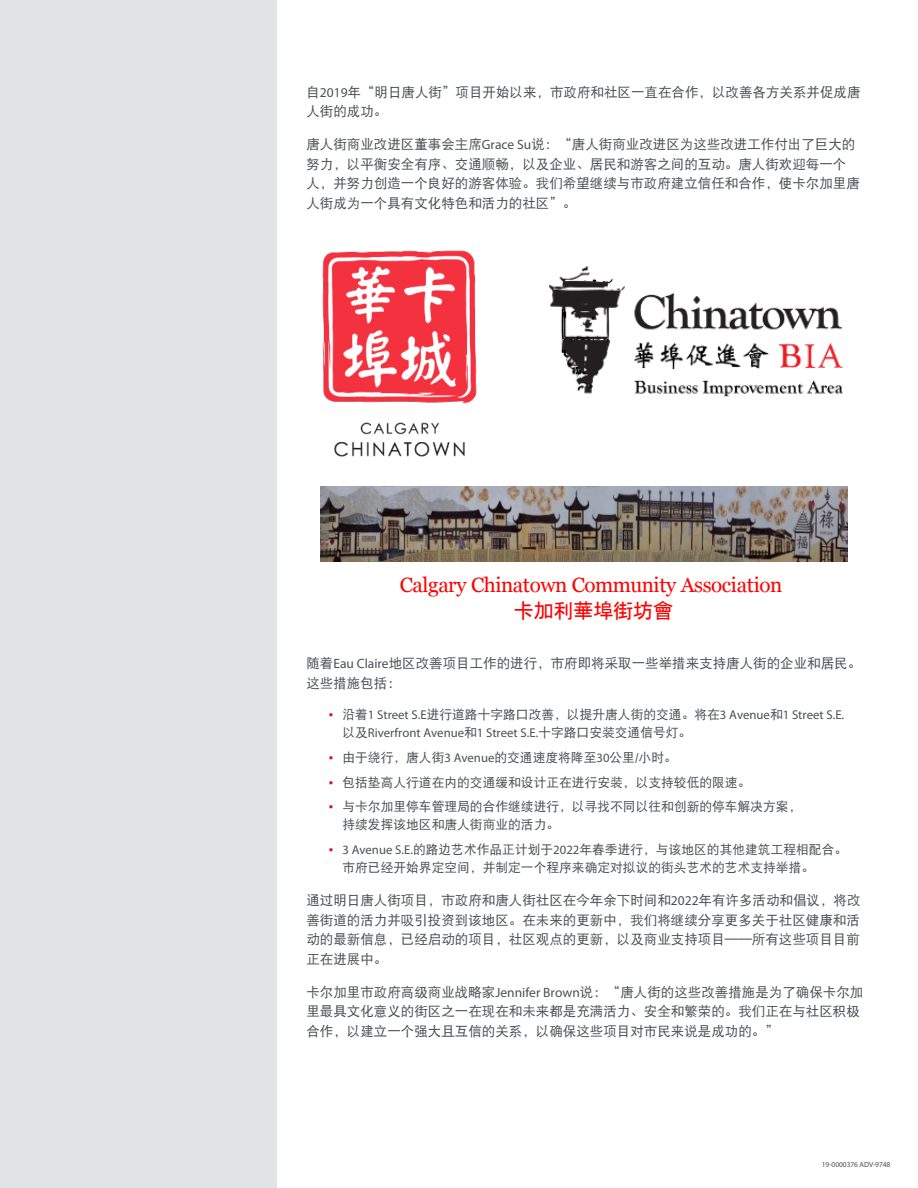
<style>
.page{position:relative;width:918px;height:1188px;background:#fff}
.page>*{position:absolute;margin:0;border:0;box-sizing:border-box;transform-origin:0 0}
.t1{font:20.7px/26.1px "Georgia";letter-spacing:-.02em;color:#f00;text-align:center}
.body{font:13.5px/19.5px "DFP Hei W5";color:#4a4f55}
.t2{font:12.75px/18px "DFP Hei W5";color:#4a4f55}
.t3{font:12.75px/18px "Myriad Pro";color:#4a4f55}
.body-2{font:7.5px "Myriad Pro";letter-spacing:-.01em;color:#4a4f55}
.s1{font-family:"Myriad Pro"}
.s2{font-family:"MS Gothic"}
.s3{font-family:"Arial";font-weight:900;color:#d30d2b}
.s4{font-family:"DFP Hei W5"}
</style>
<div class="page">
<img style="left:322px;top:250px;width:155px;height:207px">
<img style="left:549px;top:267px;width:293px;height:130px">
<img style="left:320px;top:487px;width:528px;height:75px">
<div style="left:0;top:0;width:277px;height:1188px;background:#e1e4e7"></div>
<p class="body" style="left:306px;top:82px;width:556px">自<span class="s1">2019</span>年“明日唐人街”项目开始以来，市政府和社区一直在合作，以改善各方关系并促成唐人街的成功。</p>
<p class="body" style="left:306px;top:135px;width:555px">唐人街商业改进区董事会主席<span class="s1">Grace Su</span>说：“唐人街商业改进区为这些改进工作付出了巨大的努力，以平衡安全有序、交通顺畅，以及企业、居民和游客之间的互动。唐人街欢迎每一个人，并努力创造一个良好的游客体验。我们希望继续与市政府建立信任和合作，使卡尔加里唐人街成为一个具有文化特色和活力的社区”。</p>
<p class="t1" style="left:400px;top:571px;width:384px">Calgary Chinatown Community Association<span class="s2">卡加利華埠街坊會</span></p>
<p class="body" style="left:306px;top:653px;width:556px">随着<span class="s1">Eau Claire</span>地区改善项目工作的进行，市府即将采取一些举措来支持唐人街的企业和居民。这些措施包括：</p>
<p class="t3" style="left:342px;top:706px;width:503px;text-indent:-14px"><span class="s3">▪</span> <span class="s4">沿着</span>1 Street S.E<span class="s4">进行道路十字路口改善，以提升唐人街的交通。将在</span>3 Avenue<span class="s4">和</span>1 Street S.E.<span class="s4">以及</span>Riverfront Avenue<span class="s4">和</span>1 Street S.E.<span class="s4">十字路口安装交通信号灯。</span></p>
<p class="t2" style="left:329px;top:748px;width:349px"><span class="s3">▪</span> 由于绕行，唐人街<span class="s1">3 Avenue</span>的交通速度将降至<span class="s1">30</span>公里/小时。</p>
<p class="t2" style="left:329px;top:773px;width:423px"><span class="s3">▪</span> 包括垫高人行道在内的交通缓和设计正在进行安装，以支持较低的限速。</p>
<p class="t2" style="left:342px;top:798px;width:460px;text-indent:-14px"><span class="s3">▪</span> 与卡尔加里停车管理局的合作继续进行，以寻找不同以往和创新的停车解决方案，持续发挥该地区和唐人街商业的活力。</p>
<p class="t2" style="left:342px;top:840px;width:506px;text-indent:-14px"><span class="s3">▪</span> <span class="s1">3 Avenue S.E.</span>的路边艺术作品正计划于<span class="s1">2022</span>年春季进行，与该地区的其他建筑工程相配合。市府已经开始界定空间，并制定一个程序来确定对拟议的街头艺术的艺术支持举措。</p>
<p class="body" style="left:306px;top:890px;width:556px;text-align:justify">通过明日唐人街项目，市政府和唐人街社区在今年余下时间和<span class="s1">2022</span>年有许多活动和倡议，将改善街道的活力并吸引投资到该地区。在未来的更新中，我们将继续分享更多关于社区健康和活动的最新信息，已经启动的项目，社区观点的更新，以及商业支持项目——所有这些项目目前正在进展中。</p>
<p class="body" style="left:306px;top:982px;width:558px">卡尔加里市政府高级商业战略家<span class="s1">Jennifer Brown</span>说：“唐人街的这些改善措施是为了确保卡尔加里最具文化意义的街区之一在现在和未来都是充满活力、安全和繁荣的。我们正在与社区积极合作，以建立一个强大且互信的关系，以确保这些项目对市民来说是成功的。”</p>
<p class="t1" style="left:417px;top:571px;width:384px">Calgary Chinatown Co munity Association<span class="s2">卡加利華埠街坊會</span></p>
<p class="body-2" style="left:822px;top:1159px;width:70px">19-0000376 ADV-9748</p>
</div>
